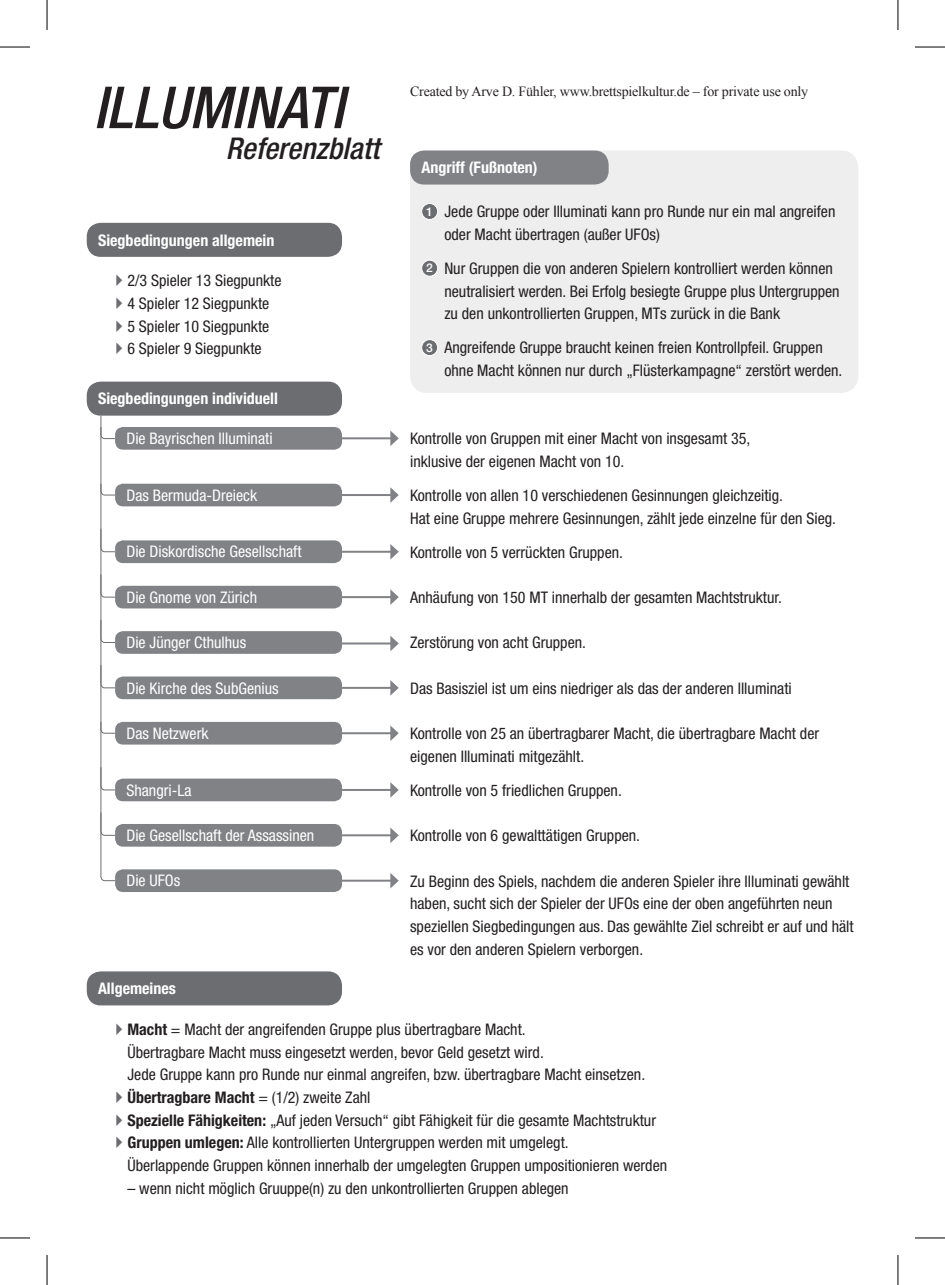
<style>
.page{position:relative;width:945px;height:1285px;background:#fff}
.page>*{position:absolute;margin:0;border:0;box-sizing:border-box;transform-origin:0 0}
.t1{font:italic 500 condensed 58px "Helvetica Neue LT Std";color:#231f20}
.t2{font:italic 500 condensed 30px "Helvetica Neue LT Std";color:#231f20}
.t3{font:condensed 16px/22.6px "Helvetica Neue LT Std";color:#231f20}
.t4{font:condensed 16px "Helvetica Neue LT Std";color:#fff}
.t5{font:700 condensed 16px "Helvetica Neue LT Std";color:#fff}
.t6{font:14px "Times New Roman";letter-spacing:-.015em;color:#231f20}
.t7{font:500 12px "Helvetica Neue LT Std";color:#fff}
.s1{font-weight:700}
</style>
<div class="page">
<div style="left:410px;top:150px;width:448px;height:243px;background:#eeeeef;border-radius:17px"></div>
<div style="left:87px;top:223px;width:255px;height:34px;background:#6c6d70;border-radius:14px"></div>
<div style="left:87px;top:971px;width:255px;height:34px;background:#6c6d70;border-radius:14px"></div>
<div style="left:87px;top:381px;width:255px;height:35px;background:#6c6d70;border-radius:14px"></div>
<div style="left:115px;top:427px;width:227px;height:23px;background:#808285;border-radius:8px"></div>
<div style="left:115px;top:484px;width:227px;height:22px;background:#808285;border-radius:8px"></div>
<div style="left:115px;top:540px;width:227px;height:23px;background:#808285;border-radius:8px"></div>
<div style="left:115px;top:586px;width:227px;height:22px;background:#808285;border-radius:8px"></div>
<div style="left:115px;top:631px;width:227px;height:23px;background:#808285;border-radius:8px"></div>
<div style="left:115px;top:676px;width:227px;height:23px;background:#808285;border-radius:8px"></div>
<div style="left:115px;top:722px;width:227px;height:22px;background:#808285;border-radius:8px"></div>
<div style="left:115px;top:778px;width:227px;height:23px;background:#808285;border-radius:8px"></div>
<div style="left:115px;top:824px;width:227px;height:22px;background:#808285;border-radius:8px"></div>
<div style="left:115px;top:869px;width:227px;height:23px;background:#808285;border-radius:8px"></div>
<svg style="left:100px;top:415px;width:16px;height:466px"></svg>
<hr style="left:342px;top:437px;width:49px;height:2px;background:#808285">
<svg style="left:390px;top:430px;width:9px;height:16px"></svg>
<hr style="left:342px;top:494px;width:49px;height:2px;background:#808285">
<svg style="left:390px;top:487px;width:9px;height:16px"></svg>
<hr style="left:342px;top:551px;width:49px;height:2px;background:#808285">
<svg style="left:390px;top:544px;width:9px;height:15px"></svg>
<hr style="left:342px;top:596px;width:49px;height:2px;background:#808285">
<svg style="left:390px;top:589px;width:9px;height:16px"></svg>
<hr style="left:342px;top:642px;width:49px;height:2px;background:#808285">
<svg style="left:390px;top:636px;width:9px;height:15px"></svg>
<hr style="left:342px;top:687px;width:49px;height:2px;background:#808285">
<svg style="left:390px;top:680px;width:9px;height:15px"></svg>
<hr style="left:342px;top:732px;width:49px;height:2px;background:#808285">
<svg style="left:390px;top:725px;width:9px;height:16px"></svg>
<hr style="left:342px;top:789px;width:49px;height:2px;background:#808285">
<svg style="left:390px;top:782px;width:9px;height:15px"></svg>
<hr style="left:342px;top:834px;width:49px;height:2px;background:#808285">
<svg style="left:390px;top:827px;width:9px;height:16px"></svg>
<hr style="left:342px;top:879px;width:49px;height:2px;background:#808285">
<svg style="left:390px;top:873px;width:9px;height:15px"></svg>
<div style="left:421px;top:203px;width:16px;height:16px;background:#6c6d70;border-radius:50%"></div>
<div style="left:421px;top:203px;width:17px;height:17px;border:1px solid #fff;border-radius:50%"></div>
<div style="left:421px;top:260px;width:16px;height:16px;background:#6c6d70;border-radius:50%"></div>
<div style="left:421px;top:260px;width:17px;height:17px;border:1px solid #fff;border-radius:50%"></div>
<div style="left:421px;top:339px;width:16px;height:16px;background:#6c6d70;border-radius:50%"></div>
<div style="left:421px;top:339px;width:17px;height:17px;border:1px solid #fff;border-radius:50%"></div>
<div style="left:410px;top:150px;width:198px;height:34px;background:#808285;border-radius:14px"></div>
<hr style="left:0;top:47px;width:30px;height:1px;background:#000">
<hr style="left:914px;top:47px;width:30px;height:1px;background:#000">
<hr style="left:0;top:1237px;width:30px;height:1px;background:#000">
<hr style="left:914px;top:1237px;width:30px;height:1px;background:#000">
<hr style="left:47px;top:0;width:1px;height:30px;background:#000">
<hr style="left:47px;top:1255px;width:1px;height:30px;background:#000">
<hr style="left:897px;top:0;width:1px;height:30px;background:#000">
<hr style="left:897px;top:1255px;width:1px;height:30px;background:#000">
<h1 class="t1" style="left:93px;top:73px;width:252px">ILLUMINATI</h1>
<h2 class="t2" style="left:226px;top:131px;width:155px">Referenzblatt</h2>
<p class="t5" style="left:98px;top:230px;width:178px">Siegbedingungen allgemein</p>
<p class="t3" style="left:127px;top:269px;width:155px">2/3 Spieler 13 Siegpunkte<br>4 Spieler 12 Siegpunkte<br>5 Spieler 10 Siegpunkte<br>6 Spieler 9 Siegpunkte</p>
<p class="t5" style="left:98px;top:389px;width:181px">Siegbedingungen individuell</p>
<p class="t4" style="left:126px;top:429px;width:148px">Die Bayrischen Illuminati</p>
<p class="t4" style="left:126px;top:486px;width:132px">Das Bermuda-Dreieck</p>
<p class="t4" style="left:126px;top:542px;width:177px">Die Diskordische Gesellschaft</p>
<p class="t4" style="left:126px;top:588px;width:132px">Die Gnome von Zürich</p>
<p class="t4" style="left:126px;top:633px;width:121px">Die Jünger Cthulhus</p>
<p class="t4" style="left:126px;top:678px;width:154px">Die Kirche des SubGenius</p>
<p class="t4" style="left:126px;top:724px;width:84px">Das Netzwerk</p>
<p class="t4" style="left:126px;top:780px;width:67px">Shangri-La</p>
<p class="t4" style="left:126px;top:826px;width:189px">Die Gesellschaft der Assassinen</p>
<p class="t4" style="left:126px;top:871px;width:55px">Die UFOs</p>
<p class="t5" style="left:98px;top:978px;width:79px">Allgemeines</p>
<p class="t6" style="left:410px;top:82px;width:399px">Created by Arve D. Fühler, www.brettspielkultur.de – for private use only</p>
<p class="t5" style="left:421px;top:158px;width:118px">Angriff (Fußnoten)</p>
<p class="t7" style="left:426px;top:204px;width:8px">1</p>
<p class="t7" style="left:426px;top:261px;width:8px">2</p>
<p class="t7" style="left:426px;top:340px;width:8px">3</p>
<p class="t3" style="left:444px;top:200px;width:392px">Jede Gruppe oder Illuminati kann pro Runde nur ein mal angreifen oder Macht übertragen (außer UFOs)</p>
<p class="t3" style="left:444px;top:257px;width:397px">Nur Gruppen die von anderen Spielern kontrolliert werden können neutralisiert werden. Bei Erfolg besiegte Gruppe plus Untergruppen zu den unkontrollierten Gruppen, MTs zurück in die Bank</p>
<p class="t3" style="left:444px;top:336px;width:399px">Angreifende Gruppe braucht keinen freien Kontrollpfeil. Gruppen ohne Macht können nur durch „Flüsterkampagne“ zerstört werden.</p>
<p class="t3" style="left:410px;top:427px;width:342px">Kontrolle von Gruppen mit einer Macht von insgesamt 35, inklusive der eigenen Macht von 10.</p>
<p class="t3" style="left:410px;top:484px;width:427px">Kontrolle von allen 10 verschiedenen Gesinnungen gleichzeitig.<br>Hat eine Gruppe mehrere Gesinnungen, zählt jede einzelne für den Sieg.</p>
<p class="t3" style="left:410px;top:540px;width:214px">Kontrolle von 5 verrückten Gruppen.</p>
<p class="t3" style="left:410px;top:586px;width:373px">Anhäufung von 150 MT innerhalb der gesamten Machtstruktur.</p>
<p class="t3" style="left:410px;top:631px;width:177px">Zerstörung von acht Gruppen.</p>
<p class="t3" style="left:410px;top:676px;width:383px">Das Basisziel ist um eins niedriger als das der anderen Illuminati</p>
<p class="t3" style="left:410px;top:722px;width:410px">Kontrolle von 25 an übertragbarer Macht, die übertragbare Macht der eigenen Illuminati mitgezählt.</p>
<p class="t3" style="left:410px;top:779px;width:213px">Kontrolle von 5 friedlichen Gruppen.</p>
<p class="t3" style="left:410px;top:824px;width:231px">Kontrolle von 6 gewalttätigen Gruppen.</p>
<p class="t3" style="left:410px;top:869px;width:445px">Zu Beginn des Spiels, nachdem die anderen Spieler ihre Illuminati gewählt haben, sucht sich der Spieler der UFOs eine der oben angeführten neun speziellen Siegbedingungen aus. Das gewählte Ziel schreibt er auf und hält es vor den anderen Spielern verborgen.</p>
<p class="t3" style="left:127px;top:1018px;width:541px"><span class="s1">Macht</span> = Macht der angreifenden Gruppe plus übertragbare Macht.<br>Übertragbare Macht muss eingesetzt werden, bevor Geld gesetzt wird.<br>Jede Gruppe kann pro Runde nur einmal angreifen, bzw. übertragbare Macht einsetzen.<br><span class="s1">Übertragbare Macht</span> = (1/2) zweite Zahl<br><span class="s1">Spezielle Fähigkeiten:</span> „Auf jeden Versuch“ gibt Fähigkeit für die gesamte Machtstruktur <span class="s1">Gruppen umlegen:</span> Alle kontrollierten Untergruppen werden mit umgelegt.<br>Überlappende Gruppen können innerhalb der umgelegten Gruppen umpositionieren werden</p>
<p class="t3" style="left:127px;top:1176px;width:443px">– wenn nicht möglich Gruuppe(n) zu den unkontrollierten Gruppen ablegen</p>
</div>
